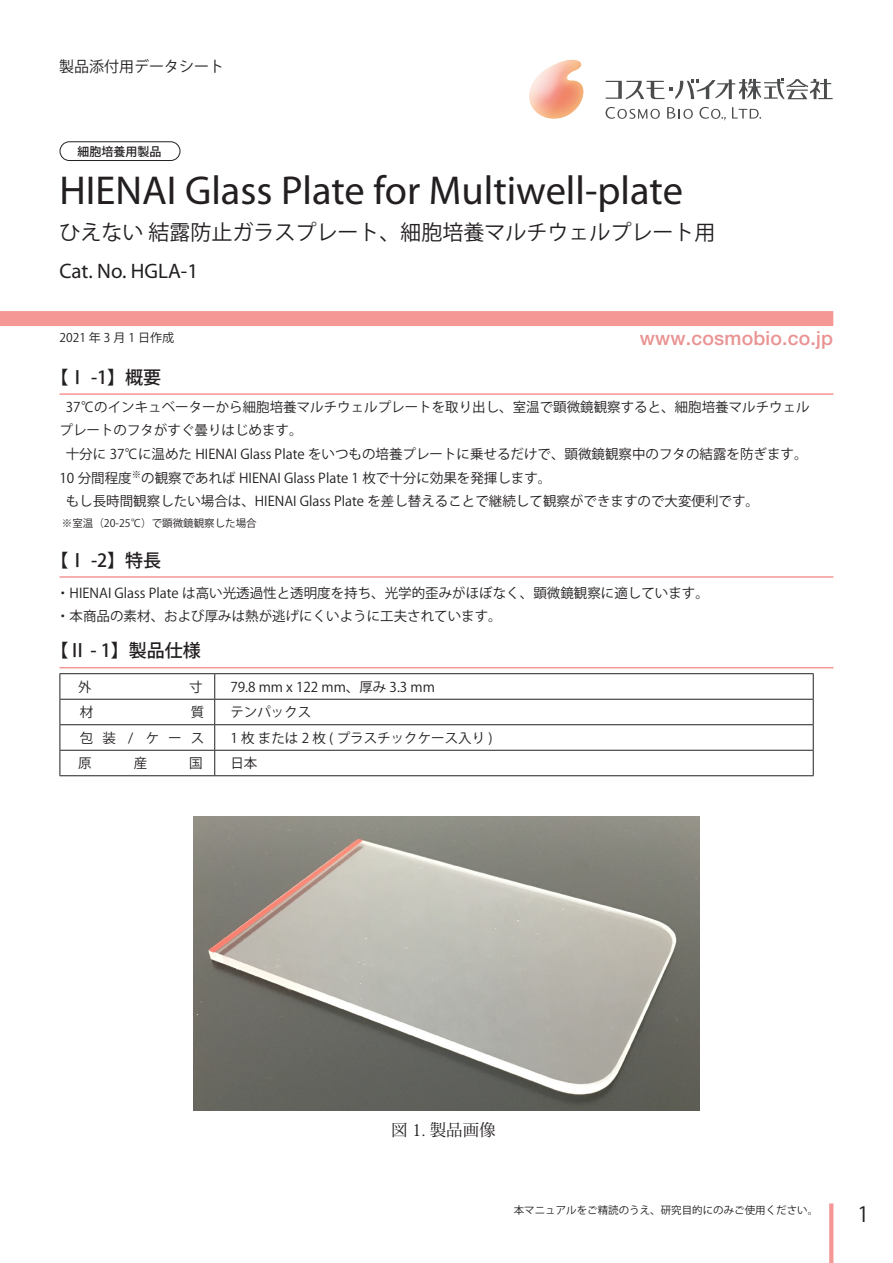
<style>
.page{position:relative;width:893px;height:1263px;background:#fff}
.page>*{position:absolute;margin:0;border:0;box-sizing:border-box;transform-origin:0 0}
.t1{font:40.5px "Myriad Pro";color:#231f20}
.t2{font:21px "Koz Go Pro";color:#231f20}
.t3{font:21px "Myriad Pro";color:#231f20}
.t4{font:500 19.5px "Helvetica Neue";letter-spacing:.01em;color:#e99392}
.t5{font:500 18px "Koz Go Pro";color:#231f20}
.t6{font:16.5px "Koz Min Pro";color:#231f20}
.t7{font:15px "Koz Go Pro";color:#231f20}
.t8{font:13.5px "Koz Go Pro";color:#231f20}
.t9{font:12px "Koz Go Pro";color:#231f20}
.t10{font:500 12px "Koz Go Pro";color:#231f20}
.t11{font:10.5px "Koz Go Pro";color:#231f20}
</style>
<div class="page">
<svg style="left:829px;top:1203px;width:4px;height:60px"></svg>
<div style="left:60px;top:142px;width:120px;height:19px;border:1px solid #231f20;border-radius:9px"></div>
<div style="left:0;top:311px;width:833px;height:15px;background:#f59795"></div>
<img style="left:529px;top:60px;width:55px;height:59px">
<svg style="left:606px;top:79px;width:227px;height:21px"></svg>
<svg style="left:606px;top:107px;width:54px;height:12px"></svg>
<svg style="left:667px;top:107px;width:26px;height:12px"></svg>
<svg style="left:699px;top:107px;width:27px;height:13px"></svg>
<svg style="left:732px;top:107px;width:29px;height:12px"></svg>
<hr style="left:60px;top:393px;width:773px;height:2px;background:#f59795">
<hr style="left:60px;top:576px;width:773px;height:2px;background:#f59795">
<hr style="left:60px;top:667px;width:773px;height:1px;background:#f59795">
<hr style="left:60px;top:673px;width:155px;height:1px;background:#231f20">
<hr style="left:215px;top:673px;width:599px;height:1px;background:#231f20">
<hr style="left:60px;top:699px;width:155px;height:1px;background:#231f20">
<hr style="left:215px;top:699px;width:599px;height:1px;background:#231f20">
<hr style="left:60px;top:724px;width:155px;height:1px;background:#231f20">
<hr style="left:215px;top:724px;width:599px;height:1px;background:#231f20">
<hr style="left:60px;top:750px;width:155px;height:1px;background:#231f20">
<svg style="left:60px;top:674px;width:1px;height:101px"></svg>
<hr style="left:215px;top:750px;width:599px;height:1px;background:#231f20">
<svg style="left:214px;top:674px;width:1px;height:101px"></svg>
<svg style="left:813px;top:674px;width:1px;height:101px"></svg>
<hr style="left:60px;top:775px;width:155px;height:1px;background:#231f20">
<hr style="left:215px;top:775px;width:599px;height:1px;background:#231f20">
<img style="left:193px;top:816px;width:506px;height:295px">
<p class="t7" style="left:59px;top:57px;width:167px">製品添付用データシート</p>
<p class="t10" style="left:78px;top:144px;width:85px">細胞培養用製品</p>
<p class="t11" style="left:83px;top:145px;width:75px">一般研究用機器</p>
<p class="t1" style="left:60px;top:165px;width:625px">HIENAI Glass Plate for Multiwell-plate</p>
<p class="t2" style="left:60px;top:218px;width:657px">ひえない 結露防止ガラスプレート、細胞培養マルチウェルプレート用</p>
<p class="t3" style="left:60px;top:258px;width:140px">Cat. No. HGLA-1</p>
<p class="t9" style="left:60px;top:330px;width:116px">2021 年 3 月 1 日作成</p>
<p class="t5" style="left:51px;top:365px;width:112px">【Ⅰ -1】概要</p>
<h3 class="t4" style="left:640px;top:327px;width:195px">www.cosmobio.co.jp</h3>
<p class="t8" style="left:66px;top:398px;width:745px">37℃のインキュベーターから細胞培養マルチウェルプレートを取り出し、室温で顕微鏡観察すると、細胞培養マルチウェル</p>
<p class="t8" style="left:60px;top:422px;width:244px">プレートのフタがすぐ曇りはじめます。</p>
<p class="t8" style="left:66px;top:445px;width:743px">十分に 37℃に温めた HIENAI Glass Plate をいつもの培養プレートに乗せるだけで、顕微鏡観察中のフタの結露を防ぎます。</p>
<p class="t8" style="left:60px;top:469px;width:493px">10 分間程度<sup>※</sup>の観察であれば HIENAI Glass Plate 1 枚で十分に効果を発揮します。</p>
<p class="t8" style="left:66px;top:492px;width:695px">もし長時間観察したい場合は、HIENAI Glass Plate を差し替えることで継続して観察ができますので大変便利です。</p>
<p class="t11" style="left:62px;top:516px;width:196px">※室温（20-25℃）で顕微鏡観察した場合</p>
<p class="t5" style="left:51px;top:548px;width:112px">【Ⅰ -2】特長</p>
<p class="t8" style="left:56px;top:584px;width:654px">・HIENAI Glass Plate は高い光透過性と透明度を持ち、光学的歪みがほぼなく、顕微鏡観察に適しています。</p>
<p class="t8" style="left:56px;top:608px;width:447px">・本商品の素材、および厚みは熱が逃げにくいように工夫されています。</p>
<p class="t5" style="left:51px;top:639px;width:152px">【Ⅱ - 1】製品仕様</p>
<p class="t8" style="left:78px;top:678px;width:15px">外</p>
<p class="t8" style="left:189px;top:678px;width:15px">寸</p>
<p class="t8" style="left:217px;top:678px;width:220px">　79.8 mm x 122 mm、厚み 3.3 mm</p>
<p class="t8" style="left:80px;top:703px;width:15px">材</p>
<p class="t8" style="left:191px;top:703px;width:15px">質</p>
<p class="t8" style="left:217px;top:703px;width:96px">　テンパックス</p>
<p class="t8" style="left:80px;top:729px;width:126px">包装 / ケース</p>
<p class="t8" style="left:217px;top:729px;width:277px">　1 枚 または 2 枚 ( プラスチックケース入り )</p>
<p class="t8" style="left:78px;top:754px;width:15px">原</p>
<p class="t8" style="left:134px;top:754px;width:15px">産</p>
<p class="t8" style="left:189px;top:754px;width:15px">国</p>
<p class="t8" style="left:217px;top:754px;width:42px">　日本</p>
<p class="t6" style="left:391px;top:1118px;width:106px">図 1. 製品画像</p>
<p class="t11" style="left:514px;top:1204px;width:306px">本マニュアルをご精読のうえ、研究目的にのみご使用ください。</p>
<p class="t2" style="left:857px;top:1201px;width:13px">1</p>
</div>
